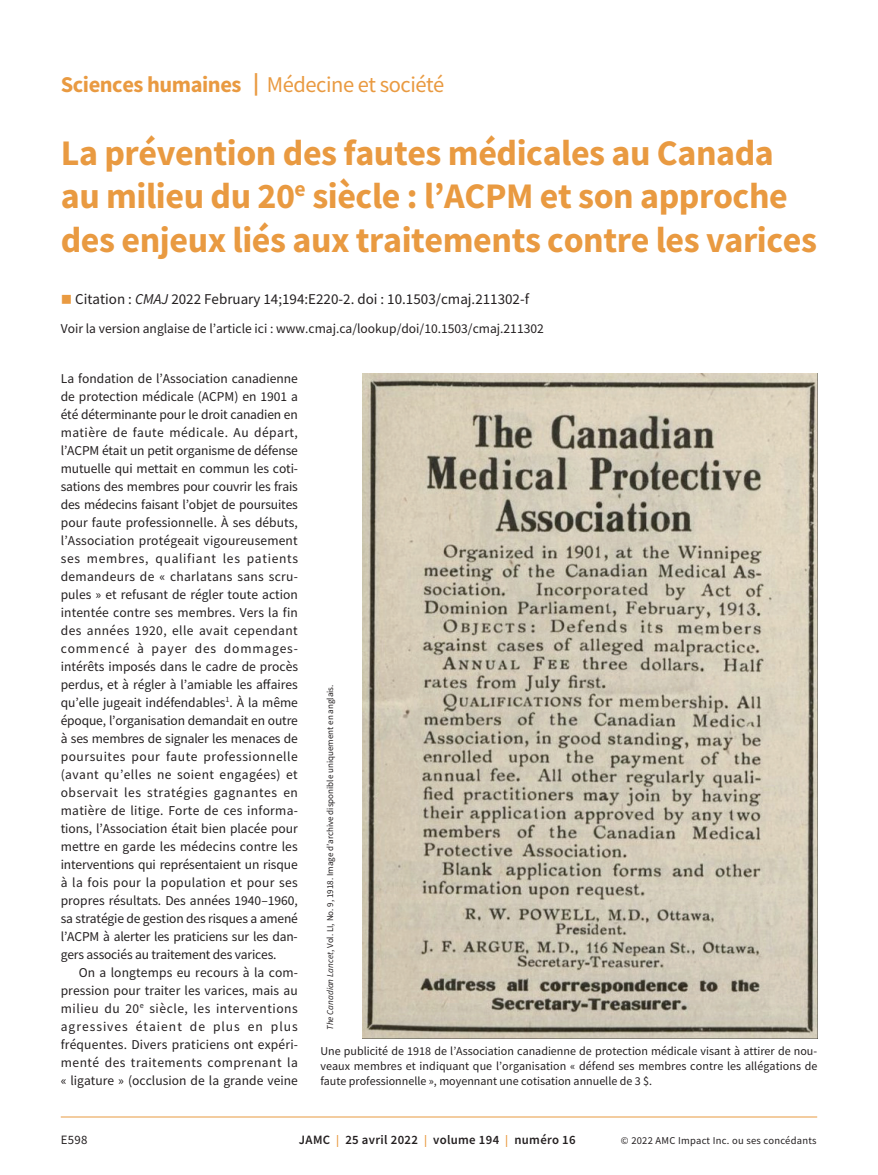
<style>
.page{position:relative;width:878px;height:1175px;background:#fff}
.page>*{position:absolute;margin:0;border:0;box-sizing:border-box;transform-origin:0 0}
.t1{font:700 36px/43.2px "Source Sans Pro";letter-spacing:-.01em;color:#e99a41}
.t2{font:700 22.5px "Source Sans Pro";letter-spacing:-.02em;color:#e99a41}
.t3{font:15px "Source Sans Pro";color:#231f20}
.t4{font:13.5px/18px "Source Sans Pro";color:#231f20;text-align:justify}
.t5{font:600 12.75px "Source Sans Pro";letter-spacing:.025em;color:#231f20}
.t6{font:12.75px "Source Sans Pro";color:#231f20}
.t7{font:12px/15px "Source Sans Pro";color:#231f20;text-align:justify}
.t8{font:10.5px "Source Sans Pro";letter-spacing:.025em;color:#231f20}
.t9{font:9px "Source Sans Pro";color:#231f20}
.s1{font-weight:400}
.s2{color:#e99a41}
.s3{font-style:italic}
.s4{font-size:12px;color:#e99a41}
</style>
<div class="page">
<hr style="left:61px;top:1116px;width:756px;height:1px;background:#e99a41">
<img style="left:363px;top:374px;width:454px;height:664px">
<h2 class="t2" style="left:61px;top:69px;width:385px">Sciences humaines | <span class="s1">Médecine et société</span></h2>
<h1 class="t1" style="left:61px;top:131px;width:757px">La prévention des fautes médicales au Canada au milieu du 20<sup>e</sup> siècle : l’ACPM et son approche des enjeux liés aux traitements contre les varices</h1>
<p class="t3" style="left:61px;top:289px;width:470px"><span class="s2">■</span> Citation : <span class="s3">CMAJ</span> 2022 February 14;194:E220-2. doi : 10.1503/cmaj.211302-f</p>
<p class="t4" style="left:61px;top:319px;width:484px">Voir la version anglaise de l’article ici : www.cmaj.ca/lookup/doi/10.1503/cmaj.211302</p>
<p class="t4" style="left:61px;top:369px;width:239px">La fondation de l’Association canadienne de protection médicale (ACPM) en 1901 a été déterminante pour le droit canadien en matière de faute médicale. Au départ, l’ACPM était un petit organisme de défense mutuelle qui mettait en commun les coti&shy;sations des membres pour couvrir les frais des médecins faisant l’objet de poursuites pour faute professionnelle. À ses débuts, l’Association protégeait vigoureusement ses membres, qualifiant les patients demandeurs de « charlatans sans scru&shy;pules » et refusant de régler toute action intentée contre ses membres. Vers la fin des années 1920, elle avait cependant commencé à payer des dommages&shy;intérêts imposés dans le cadre de procès perdus, et à régler à l’amiable les affaires qu’elle jugeait indéfendables<sup>1</sup>. À la même époque, l’organisation demandait en outre à ses membres de signaler les menaces de poursuites pour faute professionnelle (avant qu’elles ne soient engagées) et observait les stratégies gagnantes en matière de litige. Forte de ces informa&shy;tions, l’Association était bien placée pour mettre en garde les médecins contre les interventions qui représentaient un risque à la fois pour la population et pour ses propres résultats. Des années 1940–1960, sa stratégie de gestion des risques a amené l’ACPM à alerter les praticiens sur les dan&shy;gers associés au traitement des varices.</p>
<p class="t4" style="left:61px;top:963px;width:239px;text-indent:18px">On a longtemps eu recours à la com&shy;pression pour traiter les varices, mais au milieu du 20<sup>e</sup> siècle, les interventions agressives étaient de plus en plus fréquentes. Divers praticiens ont expéri&shy;menté des traitements comprenant la « ligature » (occlusion de la grande veine</p>
<p class="t9" style="left:324px;top:1030px;width:347px;rotate:-90deg"><span class="s3">The Canadian Lancet</span>, Vol. LI, No. 9, 1918. Image d’archive disponible uniquement en anglais.</p>
<p class="t7" style="left:320px;top:1043px;width:498px">Une publicité de 1918 de l’Association canadienne de protection médicale visant à attirer de nou&shy;veaux membres et indiquant que l’organisation « défend ses membres contre les allégations de faute professionnelle », moyennant une cotisation annuelle de 3 $.</p>
<p class="t6" style="left:61px;top:1132px;width:28px">E598</p>
<p class="t5" style="left:299px;top:1131px;width:278px">JAMC <span class="s4">|</span> 25 avril 2022 <span class="s4">|</span> volume 194 <span class="s4">|</span> numéro 16</p>
<p class="t8" style="left:621px;top:1134px;width:197px">© 2022 AMC Impact Inc. ou ses concédants</p>
</div>
